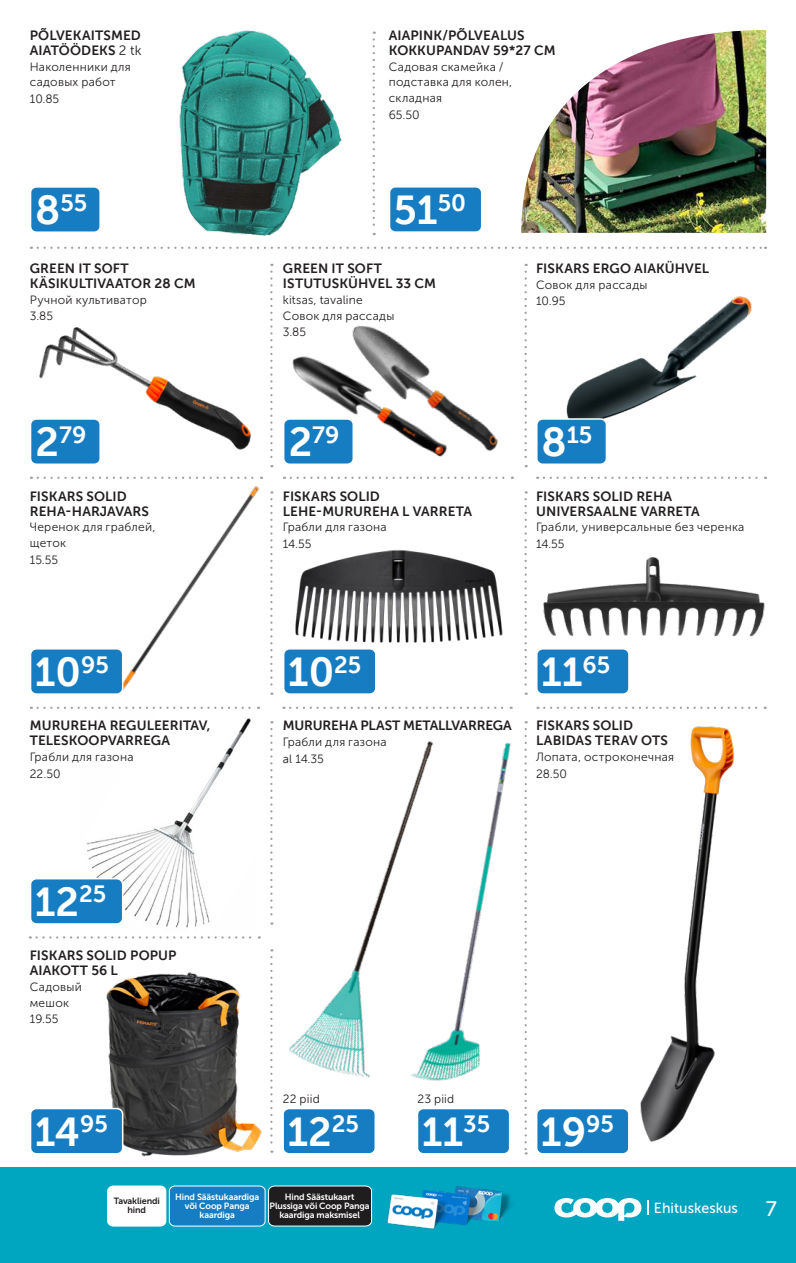
<style>
.page{position:relative;width:796px;height:1263px;background:#fff}
.page>*{position:absolute;margin:0;border:0;box-sizing:border-box;transform-origin:0 0}
.t1{font:40.5px "Museo Sans 700 coop";color:#fff}
.t2{font:23.55px "Museo Sans 700 coop";color:#fff}
.t3{font:21px "Museo Sans 500 coop";color:#fff}
.t4{font:14.55px "Museo Sans 500";color:#fff}
.t5{font:13.5px/15px "Museo Sans 700 coop";letter-spacing:.005em;color:#231f20}
.t6{font:13.5px "Museo Sans 700 coop";letter-spacing:-.015em;color:#231f20}
.t7{font:12px/15.8px "Museo Sans Cyrl 300";letter-spacing:.02em;color:#231f20}
.t8{font:12px "Museo Sans 300 coop";color:#231f20}
.t9{font:9px/9px "Museo Sans 700";letter-spacing:-.015em;color:#fff;text-align:center}
.t10{font:9px/9px "Museo Sans 700";letter-spacing:-.015em;color:#231f20;text-align:center}
.s1{font-family:"Museo Sans 300 coop"}
.s2{font-size:40.5px}
</style>
<div class="page">
<img style="left:106px;top:973px;width:156px;height:184px">
<img style="left:566px;top:296px;width:186px;height:123px">
<img style="left:543px;top:557px;width:222px;height:80px">
<img style="left:87px;top:718px;width:164px;height:210px">
<img style="left:185px;top:734px;width:342px;height:377px">
<img style="left:283px;top:734px;width:244px;height:371px">
<img style="left:123px;top:486px;width:136px;height:205px">
<img style="left:179px;top:30px;width:163px;height:206px">
<img style="left:295px;top:550px;width:208px;height:93px">
<img style="left:640px;top:726px;width:95px;height:416px">
<img style="left:39px;top:327px;width:212px;height:123px">
<img style="left:292px;top:356px;width:34px;height:40px">
<img style="left:326px;top:325px;width:172px;height:132px">
<img style="left:521px;top:30px;width:244px;height:203px">
<div style="left:31px;top:187px;width:69px;height:45px;background:#177dc2;border-radius:6px"></div>
<div style="left:30px;top:186px;width:71px;height:47px;border:2px solid #fff;border-radius:6px"></div>
<div style="left:31px;top:419px;width:69px;height:45px;background:#177dc2;border-radius:6px"></div>
<div style="left:30px;top:418px;width:71px;height:47px;border:2px solid #fff;border-radius:6px"></div>
<div style="left:283px;top:419px;width:70px;height:45px;background:#177dc2;border-radius:6px"></div>
<div style="left:283px;top:418px;width:71px;height:47px;border:2px solid #fff;border-radius:6px"></div>
<div style="left:536px;top:419px;width:70px;height:45px;background:#177dc2;border-radius:6px"></div>
<div style="left:535px;top:418px;width:72px;height:47px;border:2px solid #fff;border-radius:6px"></div>
<div style="left:389px;top:187px;width:92px;height:45px;background:#177dc2;border-radius:6px"></div>
<div style="left:388px;top:186px;width:94px;height:47px;border:2px solid #fff;border-radius:6px"></div>
<div style="left:31px;top:649px;width:92px;height:45px;background:#177dc2;border-radius:6px"></div>
<div style="left:30px;top:648px;width:93px;height:47px;border:2px solid #fff;border-radius:6px"></div>
<div style="left:31px;top:879px;width:92px;height:45px;background:#177dc2;border-radius:6px"></div>
<div style="left:30px;top:878px;width:93px;height:47px;border:2px solid #fff;border-radius:6px"></div>
<div style="left:283px;top:1108px;width:92px;height:46px;background:#177dc2;border-radius:6px"></div>
<div style="left:282px;top:1108px;width:94px;height:46px;border:2px solid #fff;border-radius:6px"></div>
<div style="left:417px;top:1108px;width:92px;height:46px;background:#177dc2;border-radius:6px"></div>
<div style="left:416px;top:1108px;width:94px;height:46px;border:2px solid #fff;border-radius:6px"></div>
<div style="left:31px;top:1108px;width:92px;height:46px;background:#177dc2;border-radius:6px"></div>
<div style="left:30px;top:1108px;width:93px;height:46px;border:2px solid #fff;border-radius:6px"></div>
<div style="left:536px;top:1108px;width:92px;height:46px;background:#177dc2;border-radius:6px"></div>
<div style="left:535px;top:1108px;width:94px;height:46px;border:2px solid #fff;border-radius:6px"></div>
<div style="left:283px;top:649px;width:92px;height:45px;background:#177dc2;border-radius:6px"></div>
<div style="left:283px;top:648px;width:93px;height:47px;border:2px solid #fff;border-radius:6px"></div>
<div style="left:536px;top:649px;width:92px;height:45px;background:#177dc2;border-radius:6px"></div>
<div style="left:535px;top:648px;width:94px;height:47px;border:2px solid #fff;border-radius:6px"></div>
<svg style="left:270px;top:272px;width:2px;height:195px"></svg>
<svg style="left:270px;top:499px;width:2px;height:196px"></svg>
<svg style="left:524px;top:272px;width:2px;height:195px"></svg>
<svg style="left:524px;top:499px;width:2px;height:196px"></svg>
<svg style="left:372px;top:32px;width:2px;height:203px"></svg>
<svg style="left:270px;top:729px;width:2px;height:196px"></svg>
<svg style="left:270px;top:957px;width:2px;height:196px"></svg>
<svg style="left:524px;top:729px;width:2px;height:425px"></svg>
<svg style="left:30px;top:936px;width:230px;height:2px"></svg>
<svg style="left:38px;top:707px;width:221px;height:2px"></svg>
<svg style="left:290px;top:707px;width:221px;height:2px"></svg>
<svg style="left:544px;top:707px;width:221px;height:2px"></svg>
<svg style="left:38px;top:247px;width:727px;height:2px"></svg>
<svg style="left:284px;top:477px;width:228px;height:2px"></svg>
<svg style="left:537px;top:477px;width:228px;height:2px"></svg>
<svg style="left:38px;top:477px;width:224px;height:2px"></svg>
<div style="left:0;top:1167px;width:795px;height:96px;background:#00a5c0"></div>
<div style="left:169px;top:1186px;width:96px;height:40px;background:#177dc2;border-radius:5px"></div>
<div style="left:169px;top:1185px;width:96px;height:41px;border:1px solid #fff;border-radius:5px"></div>
<div style="left:108px;top:1186px;width:58px;height:40px;background:#fff;border-radius:5px"></div>
<div style="left:107px;top:1185px;width:59px;height:41px;border:1px solid #fff;border-radius:5px"></div>
<svg style="left:268px;top:1185px;width:104px;height:42px;background:#2d2f30"></svg>
<img style="left:455px;top:1186px;width:57px;height:36px">
<img style="left:423px;top:1189px;width:68px;height:37px">
<img style="left:387px;top:1192px;width:67px;height:37px">
<svg style="left:647px;top:1200px;width:1px;height:15px"></svg>
<svg style="left:554px;top:1198px;width:87px;height:23px"></svg>
<p class="t5" style="left:30px;top:28px;width:113px">PÕLVEKAITSMED<br>AIATÖÖDEKS <span class="s1">2 tk</span></p>
<p class="t7" style="left:30px;top:59px;width:102px">Наколенники для садовых работ</p>
<p class="t8" style="left:30px;top:92px;width:31px">10.85</p>
<h2 class="t2" style="left:36px;top:189px;width:53px"><span class="s2">8</span>55</h2>
<p class="t5" style="left:30px;top:261px;width:167px">GREEN IT SOFT<br>KÄSIKULTIVAATOR 28 CM</p>
<p class="t7" style="left:30px;top:292px;width:118px">Ручной культиватор</p>
<p class="t8" style="left:30px;top:310px;width:25px">3.85</p>
<p class="t5" style="left:388px;top:28px;width:168px">AIAPINK/PÕLVEALUS<br>KOKKUPANDAV 59*27 CM</p>
<p class="t7" style="left:388px;top:59px;width:125px">Садовая скамейка / подставка для колен, складная</p>
<p class="t8" style="left:388px;top:108px;width:32px">65.50</p>
<h1 class="t1" style="left:393px;top:187px;width:74px">51<sup>50</sup></h1>
<p class="t5" style="left:283px;top:261px;width:155px">GREEN IT SOFT<br>ISTUTUSKÜHVEL 33 CM</p>
<p class="t7" style="left:283px;top:292px;width:113px">kitsas, tavaline<br>Совок для рассады</p>
<p class="t8" style="left:283px;top:325px;width:25px">3.85</p>
<p class="t5" style="left:535px;top:261px;width:174px">FISKARS ERGO AIAKÜHVEL</p>
<p class="t7" style="left:535px;top:277px;width:113px">Совок для рассады</p>
<p class="t8" style="left:535px;top:295px;width:31px">10.95</p>
<h2 class="t2" style="left:36px;top:421px;width:52px"><span class="s2">2</span>79</h2>
<h2 class="t2" style="left:288px;top:421px;width:52px"><span class="s2">2</span>79</h2>
<h2 class="t2" style="left:541px;top:421px;width:52px"><span class="s2">8</span>15</h2>
<p class="t5" style="left:30px;top:488px;width:121px">FISKARS SOLID<br>REHA-HARJAVARS</p>
<p class="t7" style="left:30px;top:519px;width:127px">Черенок для граблей, щеток</p>
<p class="t8" style="left:30px;top:553px;width:30px">15.55</p>
<h1 class="t1" style="left:35px;top:649px;width:75px">10<sup>95</sup></h1>
<p class="t5" style="left:30px;top:718px;width:182px">MURUREHA REGULEERITAV,<br>TELESKOOPVARREGA</p>
<p class="t7" style="left:30px;top:749px;width:105px">Грабли для газона</p>
<p class="t8" style="left:30px;top:767px;width:32px">22.50</p>
<h1 class="t1" style="left:35px;top:879px;width:73px">12<sup>25</sup></h1>
<p class="t5" style="left:30px;top:948px;width:148px">FISKARS SOLID POPUP<br>AIAKOTT 56 L</p>
<p class="t7" style="left:30px;top:979px;width:53px">Садовый мешок</p>
<p class="t8" style="left:30px;top:1013px;width:30px">19.55</p>
<p class="t5" style="left:283px;top:488px;width:190px">FISKARS SOLID<br>LEHE-MURUREHA L VARRETA</p>
<p class="t7" style="left:283px;top:519px;width:105px">Грабли для газона</p>
<p class="t8" style="left:283px;top:537px;width:30px">14.55</p>
<p class="t5" style="left:535px;top:488px;width:165px">FISKARS SOLID REHA<br>UNIVERSAALNE VARRETA</p>
<p class="t7" style="left:535px;top:519px;width:210px">Грабли, универсальные без черенка</p>
<p class="t8" style="left:535px;top:537px;width:30px">14.55</p>
<h1 class="t1" style="left:288px;top:649px;width:75px">10<sup>25</sup></h1>
<h1 class="t1" style="left:541px;top:649px;width:71px">11<sup>65</sup></h1>
<p class="t6" style="left:283px;top:718px;width:230px">MURUREHA PLAST METALLVARREGA</p>
<p class="t7" style="left:283px;top:734px;width:105px">Грабли для газона</p>
<p class="t8" style="left:283px;top:752px;width:43px">al 14.35</p>
<p class="t5" style="left:535px;top:718px;width:133px">FISKARS SOLID<br>LABIDAS TERAV OTS</p>
<p class="t7" style="left:535px;top:749px;width:139px">Лопата, остроконечная</p>
<p class="t8" style="left:535px;top:767px;width:33px">28.50</p>
<p class="t7" style="left:283px;top:1091px;width:38px">22 piid</p>
<p class="t7" style="left:417px;top:1091px;width:38px">23 piid</p>
<h1 class="t1" style="left:35px;top:1109px;width:74px">14<sup>95</sup></h1>
<h1 class="t1" style="left:540px;top:1109px;width:74px">19<sup>95</sup></h1>
<h1 class="t1" style="left:287px;top:1109px;width:73px">12<sup>25</sup></h1>
<h1 class="t1" style="left:421px;top:1109px;width:70px">11<sup>35</sup></h1>
<p class="t10" style="left:114px;top:1196px;width:48px">Tavakliendi hind</p>
<p class="t9" style="left:269px;top:1192px;width:101px">Hind Säästukaart<br>Plussiga või Coop Panga kaardiga maksmisel</p>
<p class="t4" style="left:653px;top:1200px;width:85px">Ehituskeskus</p>
<h3 class="t3" style="left:765px;top:1197px;width:13px">7</h3>
<p class="t9" style="left:175px;top:1192px;width:85px">Hind Säästukaardiga või Coop Panga kaardiga</p>
</div>
